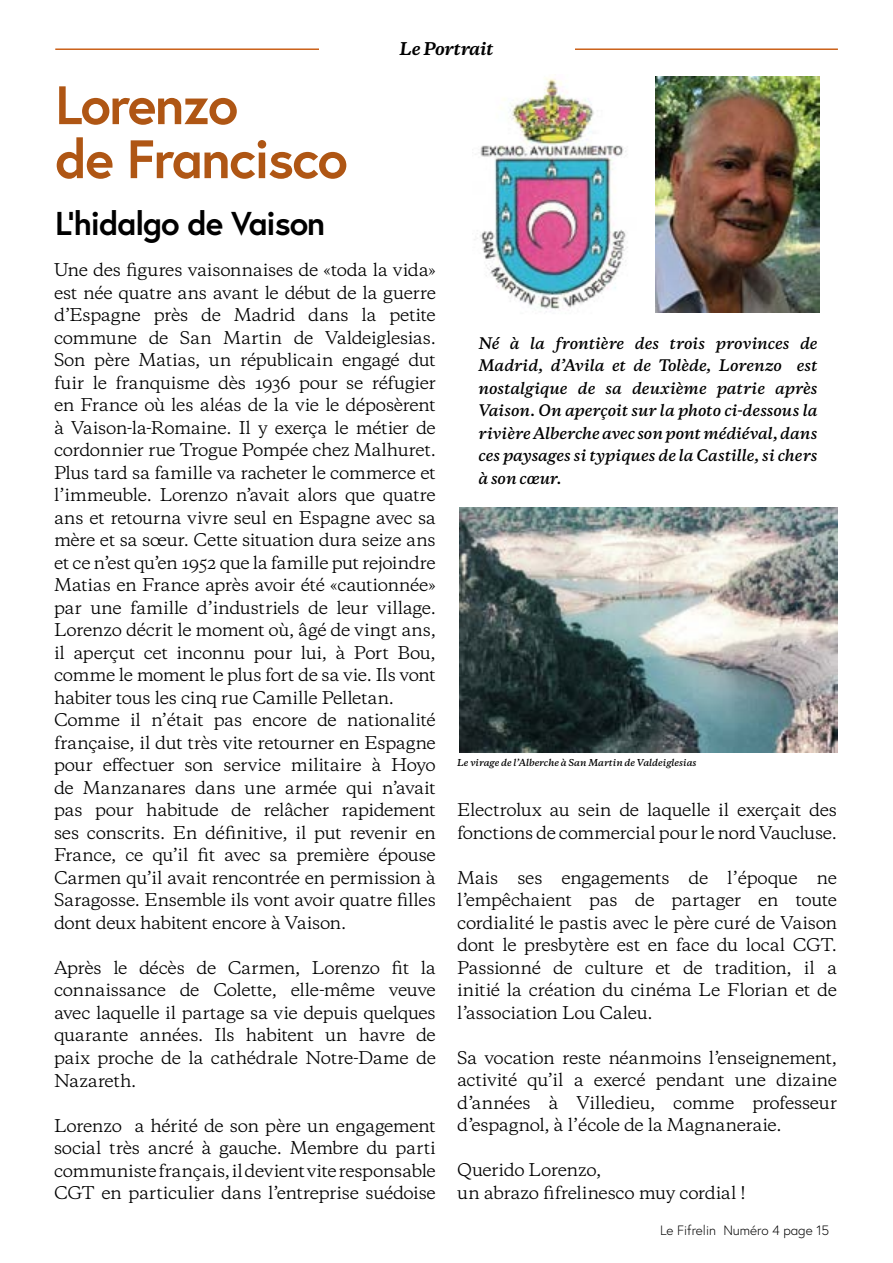
<style>
.page{position:relative;width:893px;height:1263px;background:#fff}
.page>*{position:absolute;margin:0;border:0;box-sizing:border-box;transform-origin:0 0}
.t1{font:700 54px/54px "Europa";letter-spacing:-.03em;color:#af5614}
.t2{font:700 33px "Europa";letter-spacing:-.03em;color:#000}
.t3{font:16.5px/22.5px "Galaxie Copernicus";letter-spacing:-.025em;color:#000;text-align:justify}
.t4{font:italic 700 16.5px "Galaxie Copernicus";letter-spacing:-.02em;color:#000}
.t5{font:italic 600 15px/22.5px "Galaxie Copernicus";color:#000;text-align:justify}
.t6{font:300 13.5px "Europa";color:#000}
.t7{font:italic 600 9px "Galaxie Copernicus";color:#000}
</style>
<div class="page">
<hr style="left:55px;top:48px;width:783px;height:2px;background:#cb621a">
<div style="left:319px;top:41px;width:255px;height:14px;background:#fff"></div>
<img style="left:655px;top:77px;width:164px;height:236px">
<img style="left:474px;top:77px;width:154px;height:235px">
<img style="left:459px;top:507px;width:379px;height:246px">
<p class="t4" style="left:400px;top:38px;width:96px">Le Portrait</p>
<h1 class="t1" style="left:55px;top:77px;width:294px">Lorenzo<br>de Francisco</h1>
<h2 class="t2" style="left:55px;top:201px;width:272px">L’hidalgo de Vaison</h2>
<p class="t3" style="left:54px;top:259px;width:383px;text-align:left">Une des figures vaisonnaises de «toda la vida» est née quatre ans avant le début de la guerre d’Espagne près de Madrid dans la petite commune de San Martin de Valdeiglesias.<br>Son père Matias, un républicain engagé dut fuir le franquisme dès 1936 pour se réfugier en France où les aléas de la vie le déposèrent à Vaison-la-Romaine. Il y exerça le métier de cordonnier rue Trogue Pompée chez Malhuret.<br>Plus tard sa famille va racheter le commerce et l’immeuble. Lorenzo n’avait alors que quatre ans et retourna vivre seul en Espagne avec sa mère et sa sœur. Cette situation dura seize ans et ce n’est qu’en 1952 que la famille put rejoindre Matias en France après avoir été «cautionnée» par une famille d’industriels de leur village.<br>Lorenzo décrit le moment où, âgé de vingt ans, il aperçut cet inconnu pour lui, à Port Bou, comme le moment le plus fort de sa vie. Ils vont habiter tous les cinq rue Camille Pelletan.<br>Comme il n’était pas encore de nationalité française, il dut très vite retourner en Espagne pour effectuer son service militaire à Hoyo de Manzanares dans une armée qui n’avait pas pour habitude de relâcher rapidement ses conscrits. En définitive, il put revenir en France, ce qu’il fit avec sa première épouse Carmen qu’il avait rencontrée en permission à Saragosse. Ensemble ils vont avoir quatre filles dont deux habitent encore à Vaison.</p>
<p class="t3" style="left:54px;top:956px;width:383px">Après le décès de Carmen, Lorenzo fit la connaissance de Colette, elle-même veuve avec laquelle il partage sa vie depuis quelques quarante années. Ils habitent un havre de paix proche de la cathédrale Notre-Dame de Nazareth.</p>
<p class="t3" style="left:54px;top:1114px;width:383px">Lorenzo a hérité de son père un engagement social très ancré à gauche. Membre du parti communiste français, il devient vite responsable CGT en particulier dans l’entreprise suédoise</p>
<p class="t5" style="left:479px;top:332px;width:341px">Né à la frontière des trois provinces de Madrid, d’Avila et de Tolède, Lorenzo est nostalgique de sa deuxième patrie après Vaison. On aperçoit sur la photo ci-dessous la rivière Alberche avec son pont médiéval, dans ces paysages si typiques de la Castille, si chers à son cœur.</p>
<p class="t7" style="left:457px;top:757px;width:241px">Le virage de l’Alberche à San Martin de Valdeiglesias</p>
<p class="t3" style="left:457px;top:799px;width:381px">Electrolux au sein de laquelle il exerçait des fonctions de commercial pour le nord Vaucluse.</p>
<p class="t3" style="left:457px;top:866px;width:381px">Mais ses engagements de l’époque ne l’empêchaient pas de partager en toute cordialité le pastis avec le père curé de Vaison dont le presbytère est en face du local CGT.<br>Passionné de culture et de tradition, il a initié la création du cinéma Le Florian et de l’association Lou Caleu.</p>
<p class="t3" style="left:457px;top:1046px;width:381px">Sa vocation reste néanmoins l’enseignement, activité qu’il a exercé pendant une dizaine d’années à Villedieu, comme professeur d’espagnol, à l’école de la Magnaneraie.</p>
<p class="t3" style="left:457px;top:1159px;width:290px">Querido Lorenzo,<br>un abrazo fifrelinesco muy cordial !</p>
<p class="t6" style="left:660px;top:1221px;width:171px">Le Fifrelin Numéro 4 page 15</p>
</div>
